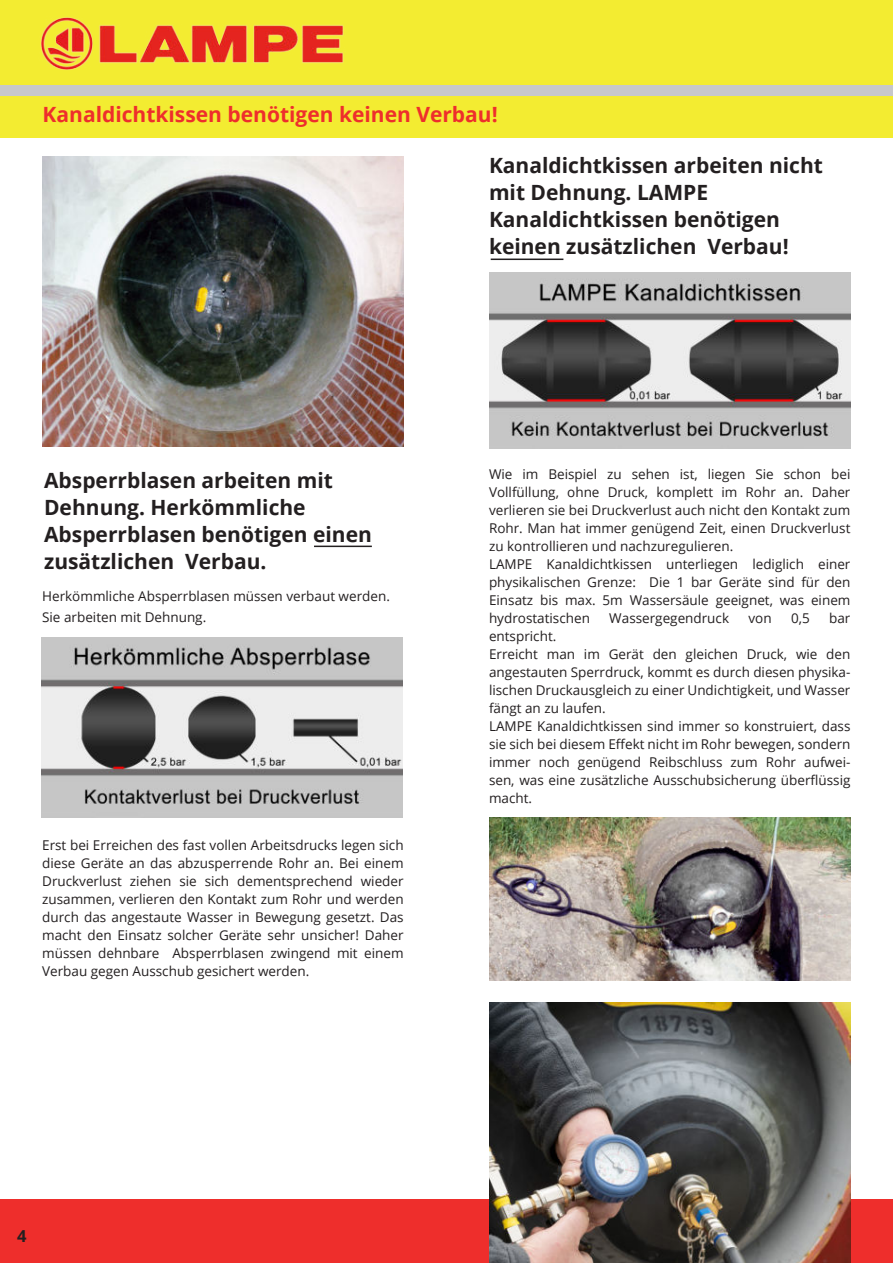
<style>
.page{position:relative;width:893px;height:1263px;background:#fff}
.page>*{position:absolute;margin:0;border:0;box-sizing:border-box;transform-origin:0 0}
.t1{font:700 21px/27px "Open Sans";color:#231f20}
.t2{font:700 21px "Open Sans";color:#ee2e2c}
.t3{font:700 16.5px "Open Sans";color:#231f20}
.t4{font:13.5px/18px "Open Sans";color:#231f20}
</style>
<div class="page">
<div style="left:0;top:1199px;width:893px;height:64px;background:#ee2e2c"></div>
<div style="left:0;top:0;width:893px;height:138px;background:#f3ec31"></div>
<div style="left:0;top:85px;width:893px;height:11px;background:#c7c8ca"></div>
<img style="left:40px;top:17px;width:304px;height:53px">
<img style="left:43px;top:157px;width:361px;height:289px">
<img style="left:489px;top:818px;width:361px;height:162px">
<hr style="left:491px;top:259px;width:72px;height:1px;background:#231f20">
<hr style="left:314px;top:546px;width:58px;height:1px;background:#231f20">
<img style="left:489px;top:272px;width:361px;height:177px">
<img style="left:41px;top:637px;width:362px;height:180px">
<img style="left:490px;top:1002px;width:360px;height:261px">
<h1 class="t2" style="left:43px;top:100px;width:457px">Kanaldichtkissen benötigen keinen Verbau!</h1>
<h1 class="t1" style="left:489px;top:154px;width:335px">Kanaldichtkissen arbeiten nicht mit Dehnung. LAMPE<br>Kanaldichtkissen benötigen keinen zusätzlichen Verbau!</h1>
<h1 class="t1" style="left:44px;top:469px;width:329px">Absperrblasen arbeiten mit<br>Dehnung. Herkömmliche<br>Absperrblasen benötigen einen zusätzlichen Verbau.</h1>
<p class="t4" style="left:42px;top:587px;width:349px;line-height:21px">Herkömmliche Absperrblasen müssen verbaut werden.<br>Sie arbeiten mit Dehnung.</p>
<p class="t4" style="left:42px;top:837px;width:363px;text-align:justify">Erst bei Erreichen des fast vollen Arbeitsdrucks legen sich diese Geräte an das abzusperrende Rohr an. Bei einem Druckverlust ziehen sie sich dementsprechend wieder zusammen, verlieren den Kontakt zum Rohr und werden durch das angestaute Wasser in Bewegung gesetzt. Das macht den Einsatz solcher Geräte sehr unsicher! Daher müssen dehnbare Absperrblasen zwingend mit einem Verbau gegen Ausschub gesichert werden.</p>
<p class="t4" style="left:489px;top:467px;width:363px">Wie im Beispiel zu sehen ist, liegen Sie schon bei Vollfüllung, ohne Druck, komplett im Rohr an. Daher verlieren sie bei Druckverlust auch nicht den Kontakt zum Rohr. Man hat immer genügend Zeit, einen Druckverlust zu kontrollieren und nachzuregulieren.<br>LAMPE Kanaldichtkissen unterliegen lediglich einer physikalischen Grenze: Die 1 bar Geräte sind für den Einsatz bis max. 5m Wassersäule geeignet, was einem hydrostatischen</p>
<p class="t4" style="left:609px;top:611px;width:121px">Wassergegendruck</p>
<p class="t4" style="left:748px;top:611px;width:25px">von</p>
<p class="t4" style="left:791px;top:611px;width:20px">0,5</p>
<p class="t4" style="left:829px;top:611px;width:23px">bar</p>
<p class="t4" style="left:489px;top:629px;width:363px">entspricht.<br>Erreicht man im Gerät den gleichen Druck, wie den angestauten Sperrdruck, kommt es durch diesen physika&shy;lischen Druckausgleich zu einer Undichtigkeit, und Wasser fängt an zu laufen.<br>LAMPE Kanaldichtkissen sind immer so konstruiert, dass sie sich bei diesem Efekt nicht im Rohr bewegen, sondern immer noch genügend Reibschluss zum Rohr aufwei&shy;sen, was eine zusätzliche Ausschubsicherung überlüssig macht.</p>
<p class="t3" style="left:17px;top:1225px;width:11px">4</p>
</div>
